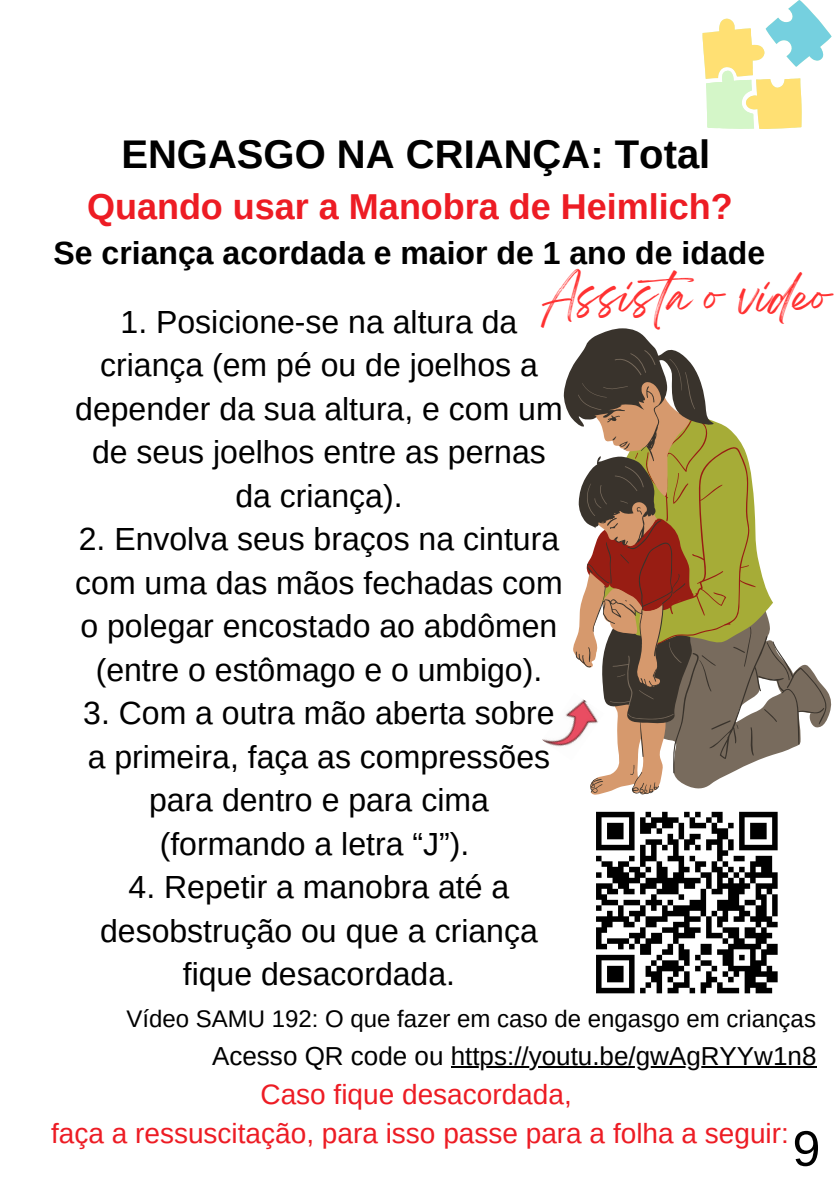
<style>
.page{position:relative;width:839px;height:1191px;background:#fff}
.page>*{position:absolute;margin:0;border:0;box-sizing:border-box;transform-origin:0 0}
.t1{font:50px "Arimo";color:#000}
.t2{font:700 40px "Arimo";color:#000}
.t3{font:40px "Breathing";color:#ff3131}
.t4{font:700 36px "Arimo";color:#ed1c24}
.t5{font:32px/43.6px "Arimo";color:#000;text-align:center}
.t6{font:700 32px "Arimo";color:#000}
.t7{font:28px/39px "Arimo";color:#ed1c24;text-align:center}
.t8{font:26px "Arimo";color:#000}
.t9{font:24px "Arimo";color:#000}
</style>
<div class="page">
<svg style="left:563px;top:328px;width:264px;height:467px"></svg>
<svg style="left:578px;top:350px;width:117px;height:370px;background:#8d6d51"></svg>
<svg style="left:702px;top:0;width:129px;height:129px"></svg>
<img style="left:542px;top:693px;width:62px;height:67px">
<hr style="left:450px;top:1066px;width:366px;height:2px;background:#000">
<svg style="left:596px;top:811px;width:182px;height:183px"></svg>
<p class="t2" style="left:121px;top:132px;width:590px">ENGASGO NA CRIANÇA: Total</p>
<p class="t4" style="left:87px;top:186px;width:647px">Quando usar a Manobra de Heimlich?</p>
<p class="t6" style="left:53px;top:235px;width:713px">Se criança acordada e maior de 1 ano de idade</p>
<h2 class="t5" style="left:75px;top:300px;width:489px">1. Posicione-se na altura da criança (em pé ou de joelhos a depender da sua altura, e com um de seus joelhos entre as pernas da criança).</h2>
<h2 class="t5" style="left:75px;top:517px;width:489px">2. Envolva seus braços na cintura com uma das mãos fechadas com o polegar encostado ao abdômen (entre o estômago e o umbigo).</h2>
<h2 class="t5" style="left:83px;top:691px;width:473px">3. Com a outra mão aberta sobre a primeira, faça as compressões para dentro e para cima (formando a letra “J”).</h2>
<h2 class="t5" style="left:100px;top:865px;width:439px">4. Repetir a manobra até a desobstrução ou que a criança fique desacordada.</h2>
<h3 class="t9" style="left:126px;top:1006px;width:691px">Vídeo SAMU 192: O que fazer em caso de engasgo em crianças</h3>
<p class="t8" style="left:212px;top:1041px;width:605px">Acesso QR code ou https://youtu.be/gwAgRYYw1n8</p>
<p class="t3" style="left:542px;top:284px;width:290px">Assista o video</p>
<p class="t7" style="left:51px;top:1075px;width:739px">Caso fique desacordada,<br>faça a ressuscitação, para isso passe para a folha a seguir:</p>
<p class="t1" style="left:792px;top:1121px;width:29px">9</p>
</div>
